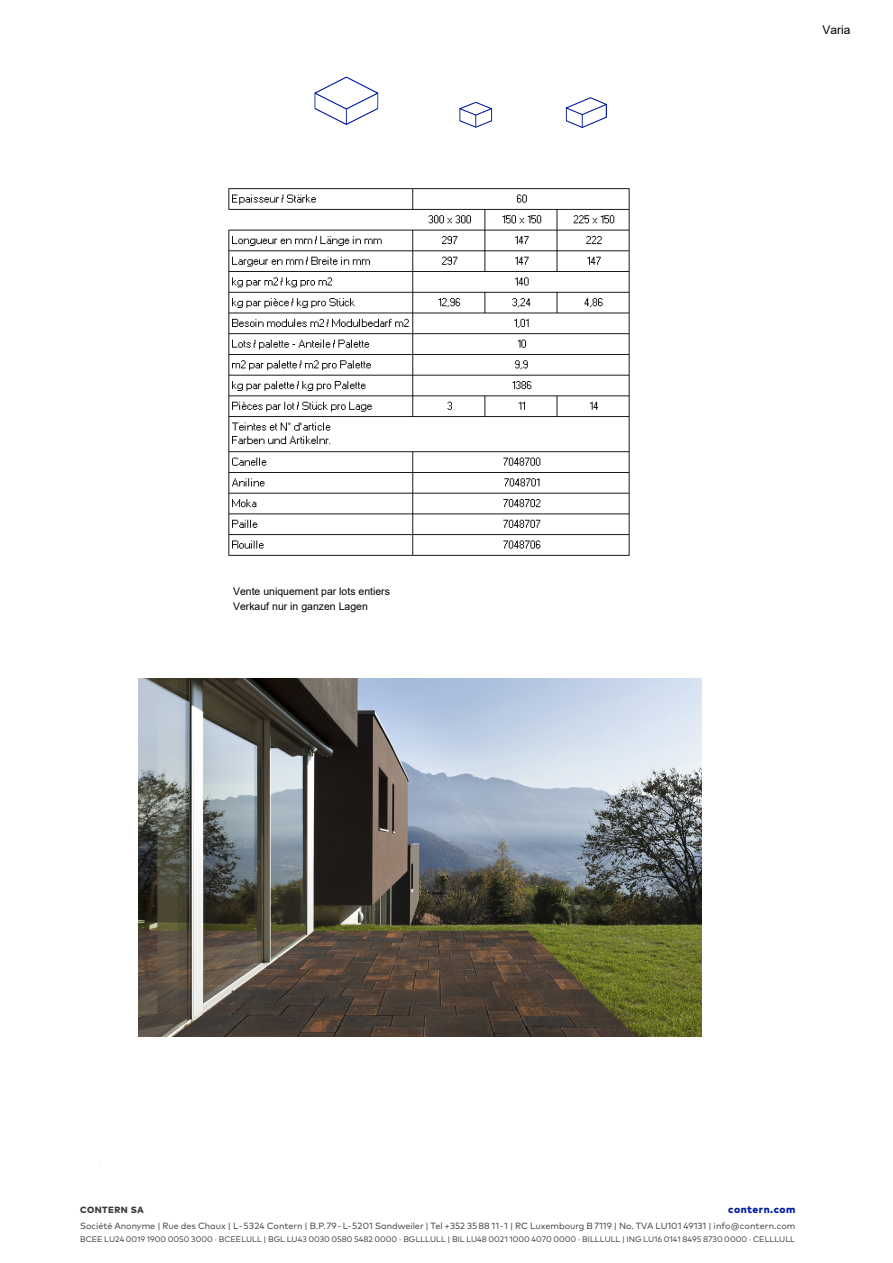
<style>
.page{position:relative;width:893px;height:1263px;background:#fff}
.page>*{position:absolute;margin:0;border:0;box-sizing:border-box;transform-origin:0 0}
.t1{font:12px "Arial";color:#000}
.t2{font:10.5px/14.4px "Arial";color:#000}
.t3{font:800 10.5px "Mark Pro";letter-spacing:.045em;color:#00199f}
.t4{font:9px "Mark Pro";color:#383839}
.t5{font:800 9px "Mark Pro";letter-spacing:.05em;color:#383839}
.t6{font:7.95px "Mark Pro";color:#383839}
</style>
<div class="page">
<img style="left:228px;top:188px;width:402px;height:368px">
<img style="left:138px;top:679px;width:563px;height:357px">
<svg style="left:459px;top:101px;width:34px;height:27px"></svg>
<svg style="left:314px;top:76px;width:65px;height:49px"></svg>
<svg style="left:565px;top:97px;width:42px;height:31px"></svg>
<p class="t2" style="left:233px;top:584px;width:158px">Vente uniquement par lots entiers<br>Verkauf nur in ganzen Lagen</p>
<h1 class="t1" style="left:822px;top:22px;width:30px">Varia</h1>
<p class="t5" style="left:80px;top:1203px;width:65px">CONTERN SA</p>
<p class="t3" style="left:728px;top:1201px;width:69px">contern.com</p>
<p class="t4" style="left:80px;top:1219px;width:717px">Société Anonyme | Rue des Chaux | L-5324 Contern | B.P. 79 - L-5201 Sandweiler | Tel +352 35 88 11 - 1 | RC Luxembourg B 7119 | No. TVA LU101 49131 | info@contern.com</p>
<p class="t6" style="left:80px;top:1234px;width:716px">BCEE LU24 0019 1900 0050 3000 · BCEELULL | BGL LU43 0030 0580 5482 0000 · BGLLLULL | BIL LU48 0021 1000 4070 0000 · BILLLULL | ING LU16 0141 8495 8730 0000 · CELLLULL</p>
</div>
